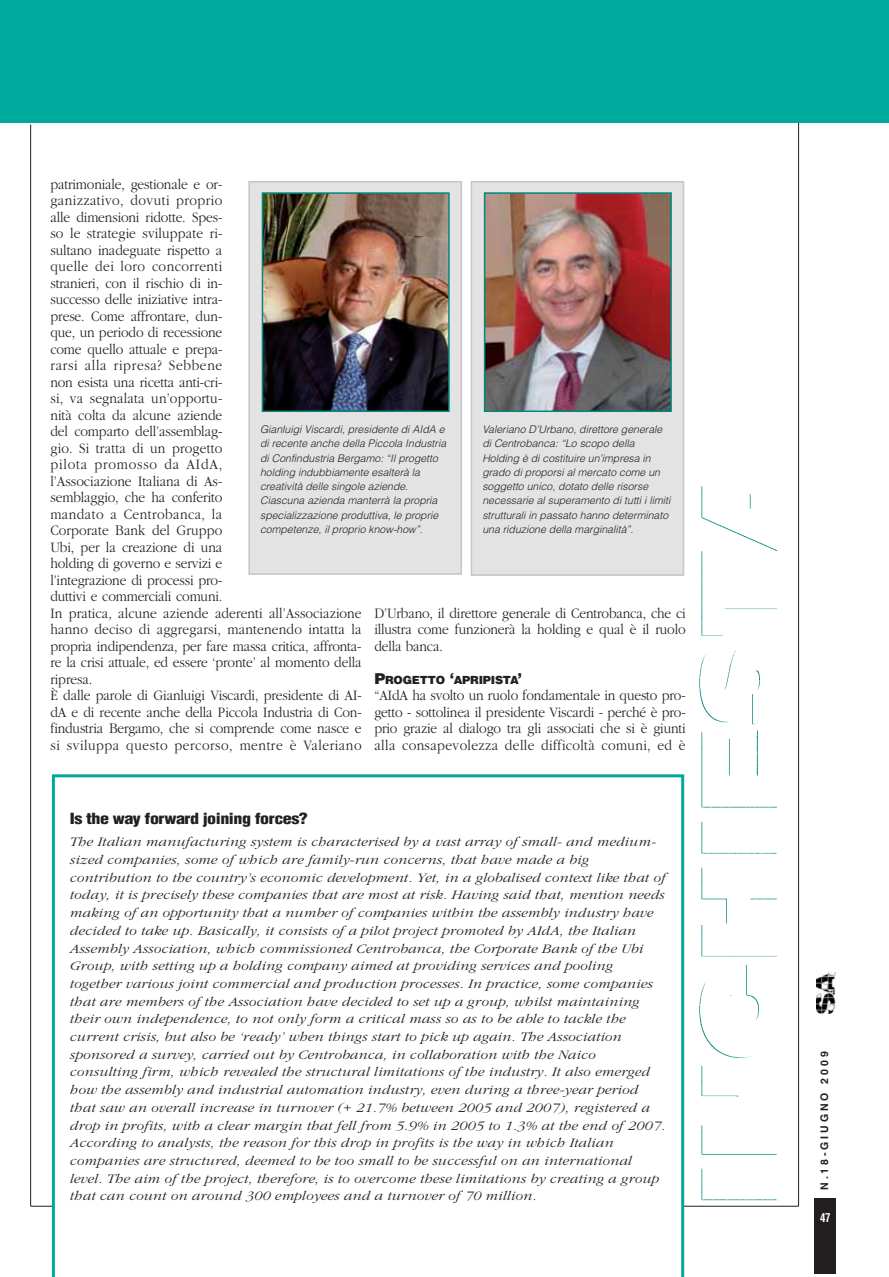
<style>
.page{position:relative;width:889px;height:1277px;background:#fff}
.page>*{position:absolute;margin:0;border:0;box-sizing:border-box;transform-origin:0 0}
.t1{font:300 15px/16.5px "Garamond LT";letter-spacing:-.01em;color:#231f20;text-align:justify;scale:.9 1}
.t2{font:900 condensed 15px "Helvetica LT";letter-spacing:-.025em;color:#231f20;scale:1.2 1}
.t3{font:italic 300 13.5px/17.7px "Garamond LT";letter-spacing:.01em;color:#231f20;scale:1.1 1}
.t4{font:700 condensed 12px "Helvetica LT";color:#fff;scale:.9 1}
.t5{font:900 11.25px "Helvetica LT";letter-spacing:-.02em;color:#231f20}
.t6{font:italic 300 10.5px/14.2px "Helvetica LT";color:#231f20}
.t7{font:700 10.5px "Helvetica LT";letter-spacing:.28em;color:#231f20}
.s1{font-size:15px}
</style>
<div class="page">
<hr style="left:30px;top:125px;width:1px;height:1081px;background:#231f20">
<hr style="left:798px;top:92px;width:1px;height:1114px;background:#231f20">
<hr style="left:31px;top:1206px;width:767px;height:1px;background:#231f20">
<div style="left:814px;top:1198px;width:22px;height:75px;background:#231f20"></div>
<img style="left:816px;top:973px;width:19px;height:40px">
<img style="left:692px;top:486px;width:95px;height:721px">
<div style="left:0;top:1px;width:888px;height:121px;background:#00a99d"></div>
<svg style="left:52px;top:774px;width:632px;height:503px"></svg>
<div style="left:249px;top:182px;width:212px;height:392px;background:#e4e3e3"></div>
<div style="left:249px;top:182px;width:212px;height:392px;border:1px solid #c8c6c5"></div>
<div style="left:472px;top:182px;width:211px;height:393px;background:#e4e3e3"></div>
<div style="left:471px;top:182px;width:212px;height:393px;border:1px solid #c8c6c5"></div>
<img style="left:487px;top:195px;width:181px;height:214px">
<div style="left:484px;top:192px;width:187px;height:220px;border:2px solid #00887d"></div>
<img style="left:265px;top:195px;width:181px;height:214px">
<div style="left:262px;top:192px;width:187px;height:220px;border:2px solid #00887d"></div>
<p class="t1" style="left:50px;top:177px;width:347px;text-align:left">patrimoniale, gestionale e or-<br>ganizzativo, dovuti proprio<br>alle dimensioni ridotte. Spes-<br>so le strategie sviluppate ri-<br>sultano inadeguate rispetto a<br>quelle dei loro concorrenti<br>stranieri, con il rischio di in-<br>successo delle iniziative intra-<br>prese. Come affrontare, dun-<br>que, un periodo di recessione<br>come quello attuale e prepa-<br>rarsi alla ripresa? Sebbene<br>non esista una ricetta anti-cri-<br>si, va segnalata un’opportu-<br>nità colta da alcune aziende<br>del comparto dell’assemblag-<br>gio. Si tratta di un progetto<br>pilota promosso da AIdA,<br>l’Associazione Italiana di As-<br>semblaggio, che ha conferito<br>mandato a Centrobanca, la<br>Corporate Bank del Gruppo<br>Ubi, per la creazione di una<br>holding di governo e servizi e<br>l’integrazione di processi pro-<br>duttivi e commerciali comuni.<br>In pratica, alcune aziende aderenti all’Associazione hanno deciso di aggregarsi, mantenendo intatta la propria indipendenza, per fare massa critica, affronta&shy;re la crisi attuale, ed essere ‘pronte’ al momento della ripresa.<br>È dalle parole di Gianluigi Viscardi, presidente di AI&shy;dA e di recente anche della Piccola Industria di Con&shy;findustria Bergamo, che si comprende come nasce e si sviluppa questo percorso, mentre è Valeriano</p>
<p class="t6" style="left:260px;top:423px;width:187px">Gianluigi Viscardi, presidente di AIdA e di recente anche della Piccola Industria di Confindustria Bergamo: “Il progetto holding indubbiamente esalterà la creatività delle singole aziende.<br>Ciascuna azienda manterrà la propria specializzazione produttiva, le proprie competenze, il proprio know-how”.</p>
<p class="t6" style="left:482px;top:423px;width:189px">Valeriano D’Urbano, direttore generale di Centrobanca: “Lo scopo della Holding è di costituire un’impresa in grado di proporsi al mercato come un soggetto unico, dotato delle risorse necessarie al superamento di tutti i limiti strutturali in passato hanno determinato una riduzione della marginalità”.</p>
<p class="t1" style="left:374px;top:606px;width:347px">D’Urbano, il direttore generale di Centrobanca, che ci illustra come funzionerà la holding e qual è il ruolo della banca.</p>
<p class="t5" style="left:374px;top:676px;width:149px"><span class="s1">P</span>ROGETTO <span class="s1">‘</span>APRIPISTA<span class="s1">’</span></p>
<p class="t1" style="left:374px;top:688px;width:347px">“AIdA ha svolto un ruolo fondamentale in questo pro&shy;getto - sottolinea il presidente Viscardi - perché è pro&shy;prio grazie al dialogo tra gli associati che si è giunti alla consapevolezza delle difficoltà comuni, ed è</p>
<p class="t2" style="left:70px;top:812px;width:200px">Is the way forward joining forces?</p>
<p class="t3" style="left:70px;top:834px;width:543px">The Italian manufacturing system is characterised by a vast array of small- and medium&shy;sized companies, some of which are family-run concerns, that have made a big contribution to the country’s economic development. Yet, in a globalised context like that of today, it is precisely these companies that are most at risk. Having said that, mention needs making of an opportunity that a number of companies within the assembly industry have decided to take up. Basically, it consists of a pilot project promoted by AIdA, the Italian Assembly Association, which commissioned Centrobanca, the Corporate Bank of the Ubi Group, with setting up a holding company aimed at providing services and pooling together various joint commercial and production processes. In practice, some companies that are members of the Association have decided to set up a group, whilst maintaining their own independence, to not only form a critical mass so as to be able to tackle the current crisis, but also be ‘ready’ when things start to pick up again. The Association sponsored a survey, carried out by Centrobanca, in collaboration with the Naico consulting firm, which revealed the structural limitations of the industry. It also emerged how the assembly and industrial automation industry, even during a three-year period that saw an overall increase in turnover (+ 21.7% between 2005 and 2007), registered a drop in profits, with a clear margin that fell from 5.9% in 2005 to 1.3% at the end of 2007.<br>According to analysts, the reason for this drop in profits is the way in which Italian companies are structured, deemed to be too small to be successful on an international level. The aim of the project, therefore, is to overcome these limitations by creating a group that can count on around 300 employees and a turnover of 70 million.</p>
<p class="t7" style="left:820px;top:1190px;width:140px;rotate:-90deg">N.18-GIUGNO 2009</p>
<p class="t4" style="left:820px;top:1211px;width:13px">47</p>
</div>
